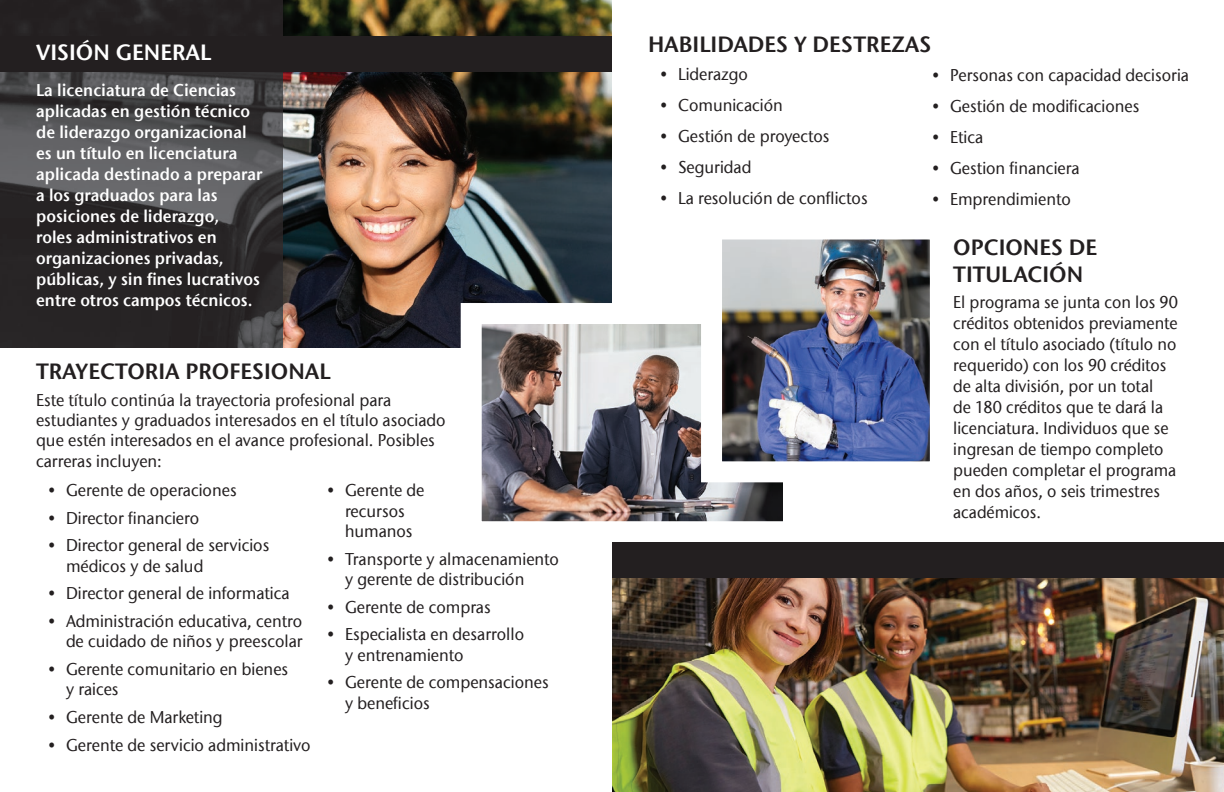
<style>
.page{position:relative;width:1224px;height:792px;background:#fff}
.page>*{position:absolute;margin:0;border:0;box-sizing:border-box;transform-origin:0 0}
.t1{font:22px/26.4px "ITC Stone Sans Com Semi";color:#231f20}
.t2{font:22px "ITC Stone Sans Com Semi";color:#fff}
.t3{font:500 17px/20.4px "ITC Stone Sans Com";color:#231f20;scale:.95 1}
.t4{font:500 17px/21px "ITC Stone Sans Com";color:#231f20;scale:.94 1}
.t5{font:17px/21px "ITC Stone Sans Com Semi";color:#fff;scale:.94 1}
</style>
<div class="page">
<img style="left:282px;top:0;width:330px;height:347px">
<img style="left:612px;top:578px;width:612px;height:214px">
<img style="left:0;top:0;width:282px;height:347px">
<div style="left:0;top:36px;width:612px;height:36px;background:#231f20"></div>
<img style="left:450px;top:293px;width:333px;height:229px">
<img style="left:691px;top:239px;width:239px;height:254px">
<div style="left:612px;top:542px;width:612px;height:36px;background:#231f20"></div>
<p class="t2" style="left:36px;top:39px;width:177px">VISIÓN GENERAL</p>
<p class="t5" style="left:36px;top:79px;width:242px">La licenciatura de Ciencias aplicadas en gestión técnico de liderazgo organizacional es un título en licenciatura aplicada destinado a preparar a los graduados para las posiciones de liderazgo,<br>roles administrativos en organizaciones privadas, públicas, y sin fines lucrativos entre otros campos técnicos.</p>
<p class="t1" style="left:36px;top:358px;width:296px">TRAYECTORIA PROFESIONAL</p>
<p class="t3" style="left:36px;top:389px;width:433px">Este título continúa la trayectoria profesional para estudiantes y graduados interesados en el título asociado que estén interesados en el avance profesional. Posibles carreras incluyen:</p>
<p class="t3" style="left:48px;top:480px;width:200px">• Gerente de operaciones</p>
<p class="t3" style="left:48px;top:508px;width:161px">• Director financiero</p>
<p class="t3" style="left:66px;top:535px;width:216px;text-indent:-18px">• Director general de servicios médicos y de salud</p>
<p class="t3" style="left:48px;top:583px;width:256px">• Director general de informatica</p>
<p class="t3" style="left:48px;top:611px;width:270px;text-align:right">• Administración educativa, centro de cuidado de niños y preescolar</p>
<p class="t3" style="left:66px;top:659px;width:235px;text-indent:-18px">• Gerente comunitario en bienes y raices</p>
<p class="t3" style="left:48px;top:707px;width:185px">• Gerente de Marketing</p>
<p class="t3" style="left:48px;top:734px;width:278px">• Gerente de servicio administrativo</p>
<p class="t3" style="left:327px;top:480px;width:104px;text-align:center">• Gerente de recursos humanos</p>
<p class="t3" style="left:345px;top:548px;width:227px;text-indent:-18px">• Transporte y almacenamiento y gerente de distribución</p>
<p class="t3" style="left:327px;top:596px;width:174px">• Gerente de compras</p>
<p class="t3" style="left:345px;top:624px;width:190px;text-indent:-18px">• Especialista en desarrollo y entrenamiento</p>
<p class="t3" style="left:345px;top:672px;width:216px;text-indent:-18px">• Gerente de compensaciones y beneficios</p>
<p class="t1" style="left:648px;top:31px;width:285px">HABILIDADES Y DESTREZAS</p>
<p class="t3" style="left:660px;top:64px;width:94px">• Liderazgo</p>
<p class="t3" style="left:660px;top:95px;width:131px">• Comunicación</p>
<p class="t3" style="left:660px;top:126px;width:180px">• Gestión de proyectos</p>
<p class="t3" style="left:660px;top:157px;width:98px">• Seguridad</p>
<p class="t3" style="left:660px;top:188px;width:220px">• La resolución de conflictos</p>
<p class="t3" style="left:932px;top:65px;width:272px">• Personas con capacidad decisoria</p>
<p class="t3" style="left:932px;top:96px;width:220px">• Gestión de modificaciones</p>
<p class="t3" style="left:932px;top:127px;width:55px">• Etica</p>
<p class="t3" style="left:932px;top:158px;width:157px">• Gestion financiera</p>
<p class="t3" style="left:932px;top:189px;width:148px">• Emprendimiento</p>
<p class="t1" style="left:953px;top:234px;width:146px">OPCIONES DE<br>TITULACIÓN</p>
<p class="t4" style="left:953px;top:292px;width:240px">El programa se junta con los 90 créditos obtenidos previamente con el título asociado (título no requerido) con los 90 créditos de alta división, por un total<br>de 180 créditos que te dará la licenciatura. Individuos que se ingresan de tiempo completo pueden completar el programa en dos años, o seis trimestres académicos.</p>
</div>
